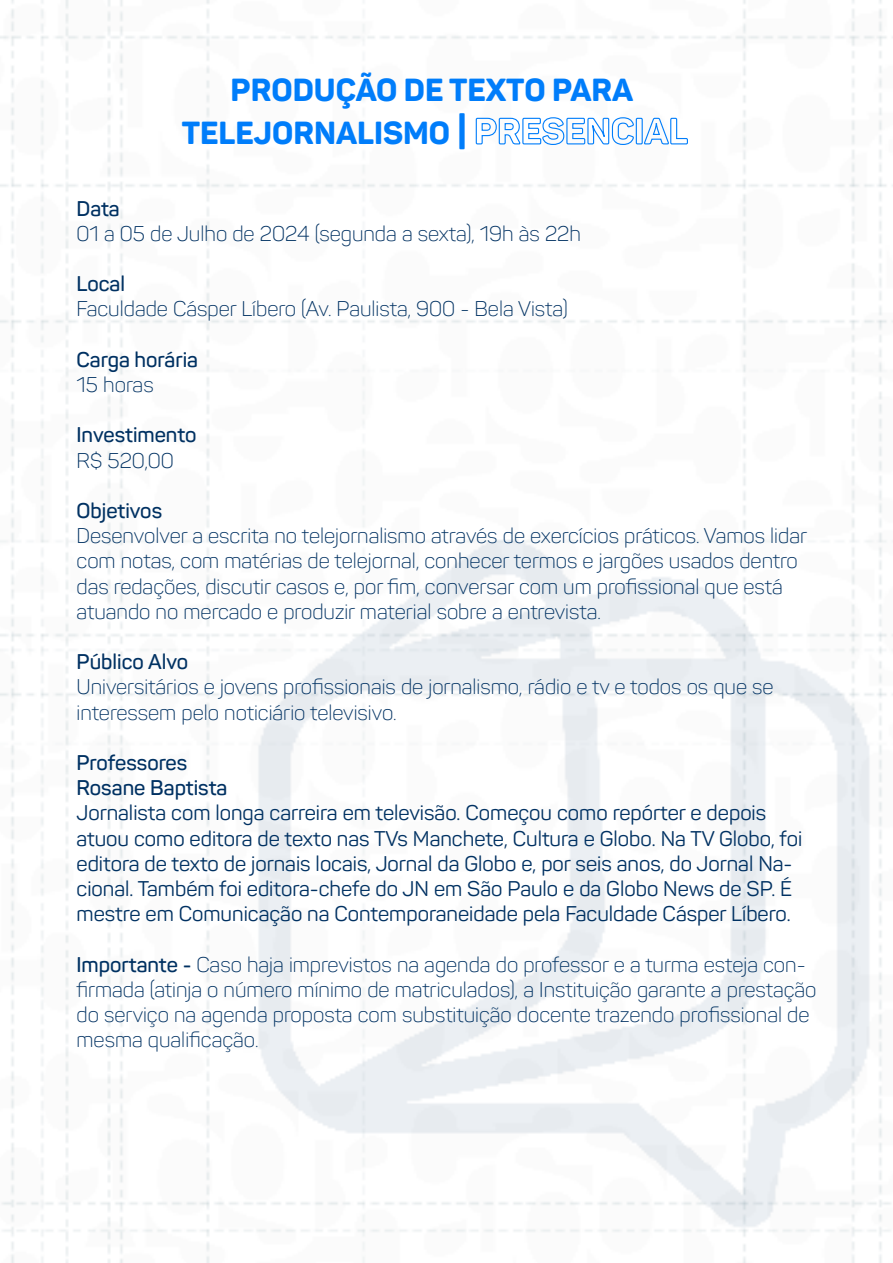
<style>
.page{position:relative;width:893px;height:1263px;background:#fff}
.page>*{position:absolute;margin:0;border:0;box-sizing:border-box;transform-origin:0 0}
.t1{font:800 31.5px/43.2px "Panton";color:#007dfa}
.t2{font:300 21px/25.2px "Panton";color:#003162}
.t3{font:21px/25.2px "Panton";color:#003162}
.t4{font:600 21px/25.2px "Panton";color:#003162}
.s1{font-size:36px}
.s2{font-weight:600}
</style>
<div class="page">
<img style="left:206px;top:0;width:4px;height:1263px">
<img style="left:851px;top:0;width:4px;height:1263px">
<img style="left:11px;top:0;width:3px;height:1263px">
<img style="left:120px;top:0;width:3px;height:1263px">
<img style="left:65px;top:0;width:4px;height:1263px">
<img style="left:0;top:691px;width:893px;height:8px">
<img style="left:11px;top:740px;width:872px;height:9px">
<img style="left:0;top:646px;width:883px;height:8px">
<img style="left:0;top:630px;width:893px;height:8px">
<img style="left:11px;top:302px;width:872px;height:8px">
<img style="left:0;top:538px;width:886px;height:8px">
<img style="left:11px;top:430px;width:872px;height:8px">
<img style="left:11px;top:366px;width:872px;height:8px">
<img style="left:11px;top:262px;width:872px;height:8px">
<img style="left:11px;top:215px;width:872px;height:8px">
<img style="left:0;top:182px;width:893px;height:8px">
<img style="left:11px;top:1168px;width:872px;height:8px">
<img style="left:1px;top:1198px;width:890px;height:8px">
<img style="left:3px;top:1226px;width:888px;height:8px">
<svg style="left:258px;top:540px;width:611px;height:687px"></svg>
<svg style="left:475px;top:117px;width:159px;height:28px"></svg>
<div style="left:636px;top:118px;width:7px;height:26px;border:1px solid #007dfa"></div>
<svg style="left:643px;top:117px;width:45px;height:28px"></svg>
<h1 class="t1" style="left:182px;top:68px;width:453px;text-indent:49px">PRODUÇÃO DE TEXTO PARA<br>TELEJORNALISMO <span class="s1">|</span></h1>
<p class="t4" style="left:77px;top:195px;width:45px">Data</p>
<p class="t2" style="left:77px;top:221px;width:506px">01 a 05 de Julho de 2024 (segunda a sexta), 19h às 22h</p>
<p class="t4" style="left:77px;top:271px;width:50px">Local</p>
<p class="t2" style="left:77px;top:296px;width:493px">Faculdade Cásper Líbero (Av. Paulista, 900 - Bela Vista)</p>
<p class="t4" style="left:77px;top:347px;width:123px">Carga horária</p>
<p class="t2" style="left:77px;top:372px;width:79px">15 horas</p>
<p class="t4" style="left:77px;top:422px;width:122px">Investimento</p>
<p class="t2" style="left:77px;top:448px;width:99px">R$ 520,00</p>
<p class="t4" style="left:77px;top:498px;width:87px">Objetivos</p>
<p class="t2" style="left:77px;top:523px;width:732px">Desenvolver a escrita no telejornalismo através de exercícios práticos. Vamos lidar com notas, com matérias de telejornal, conhecer termos e jargões usados dentro das redações, discutir casos e, por fim, conversar com um profissional que está atuando no mercado e produzir material sobre a entrevista.</p>
<p class="t4" style="left:77px;top:649px;width:113px">Público Alvo</p>
<p class="t2" style="left:77px;top:674px;width:699px">Universitários e jovens profissionais de jornalismo, rádio e tv e todos os que se interessem pelo noticiário televisivo.</p>
<p class="t4" style="left:77px;top:750px;width:152px">Professores<br>Rosane Baptista</p>
<p class="t3" style="left:77px;top:800px;width:727px">Jornalista com longa carreira em televisão. Começou como repórter e depois atuou como editora de texto nas TVs Manchete, Cultura e Globo. Na TV Globo, foi editora de texto de jornais locais, Jornal da Globo e, por seis anos, do Jornal Na&shy;cional. Também foi editora-chefe do JN em São Paulo e da Globo News de SP. É mestre em Comunicação na Contemporaneidade pela Faculdade Cásper Líbero.</p>
<p class="t2" style="left:77px;top:952px;width:741px"><span class="s2">Importante -</span> Caso haja imprevistos na agenda do professor e a turma esteja con&shy;firmada (atinja o número mínimo de matriculados), a Instituição garante a prestação do serviço na agenda proposta com substituição docente trazendo profissional de mesma qualificação.</p>
</div>
